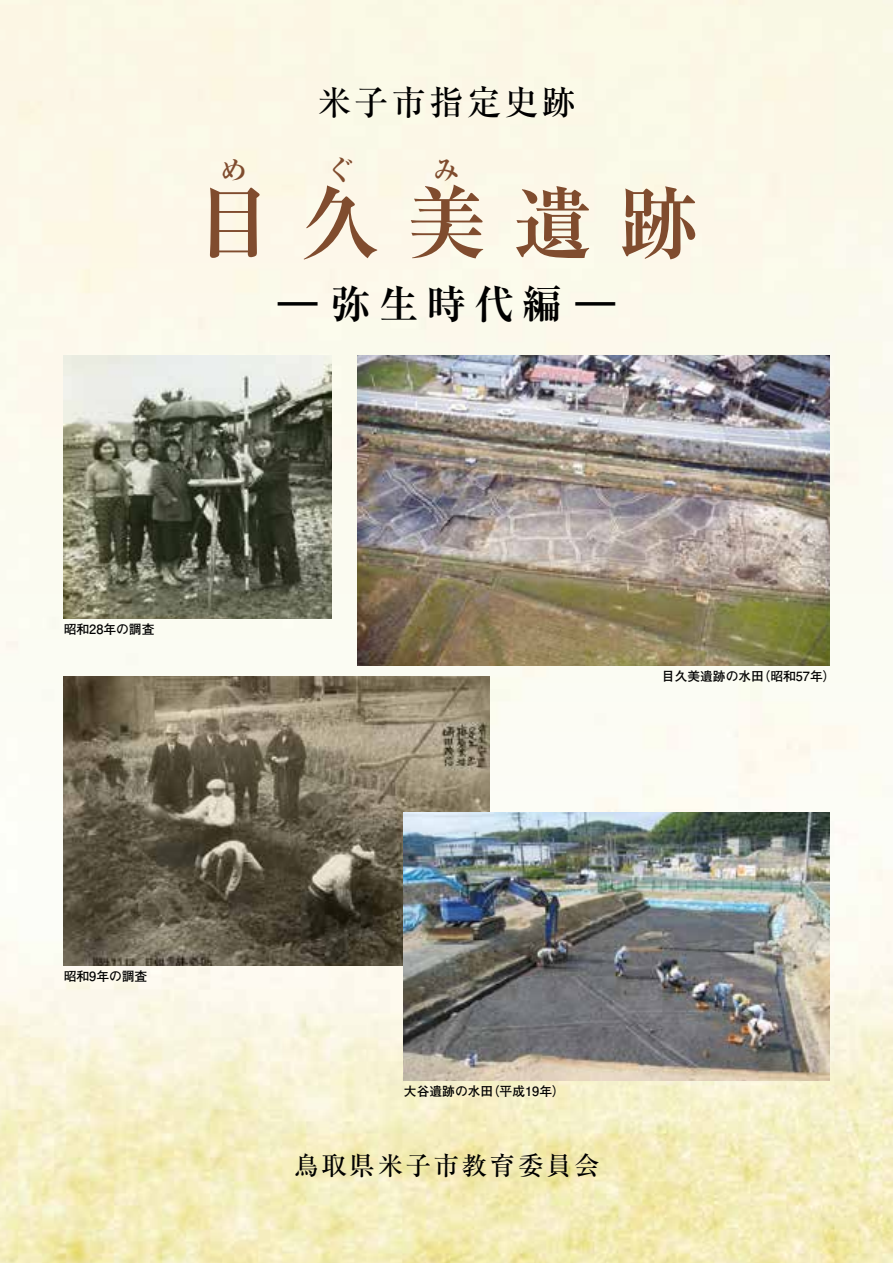
<style>
.page{position:relative;width:893px;height:1263px;background:#fff}
.page>*{position:absolute;margin:0;border:0;box-sizing:border-box;transform-origin:0 0}
.t1{font:700 79.65px "Ryumin Pr 6";color:#804c2e}
.t2{font:700 39.9px "Ryumin Pr 6";letter-spacing:.2em;color:#000}
.t3{font:500 34.05px "Ryumin Pro";letter-spacing:.1em;color:#000}
.t4{font:700 26.55px "Ryumin Pr 6";color:#804c2e}
.t5{font:500 25.5px "Ryumin Pr 6";letter-spacing:.1em;color:#000}
.t6{font:700 12.75px "Futo Go B101 Pr 6";color:#000}
</style>
<div class="page">
<img style="left:0;top:935px;width:893px;height:328px">
<div style="left:0;top:0;width:893px;height:935px;background:#fcf9ea"></div>
<img style="left:357px;top:355px;width:472px;height:310px">
<img style="left:64px;top:355px;width:268px;height:264px">
<img style="left:64px;top:676px;width:425px;height:289px">
<img style="left:404px;top:812px;width:425px;height:268px">
<h3 class="t3" style="left:317px;top:75px;width:260px">米子市指定史跡</h3>
<h3 class="t4" style="left:221px;top:149px;width:28px">め</h3>
<h3 class="t4" style="left:327px;top:149px;width:28px">ぐ</h3>
<h3 class="t4" style="left:433px;top:149px;width:28px">み</h3>
<h1 class="t1" style="left:194px;top:160px;width:506px">目久美遺 跡</h1>
<h2 class="t2" style="left:278px;top:272px;width:339px">― 弥生時代編 ―</h2>
<p class="t6" style="left:64px;top:619px;width:92px">昭和28年の調査</p>
<p class="t6" style="left:64px;top:966px;width:85px">昭和9年の調査</p>
<p class="t6" style="left:662px;top:666px;width:175px">目久美遺跡の水田（昭和57年）</p>
<p class="t6" style="left:404px;top:1080px;width:162px">大谷遺跡の水田（平成19年）</p>
<h3 class="t5" style="left:293px;top:1145px;width:308px">鳥取県米子市教育委員会</h3>
</div>
